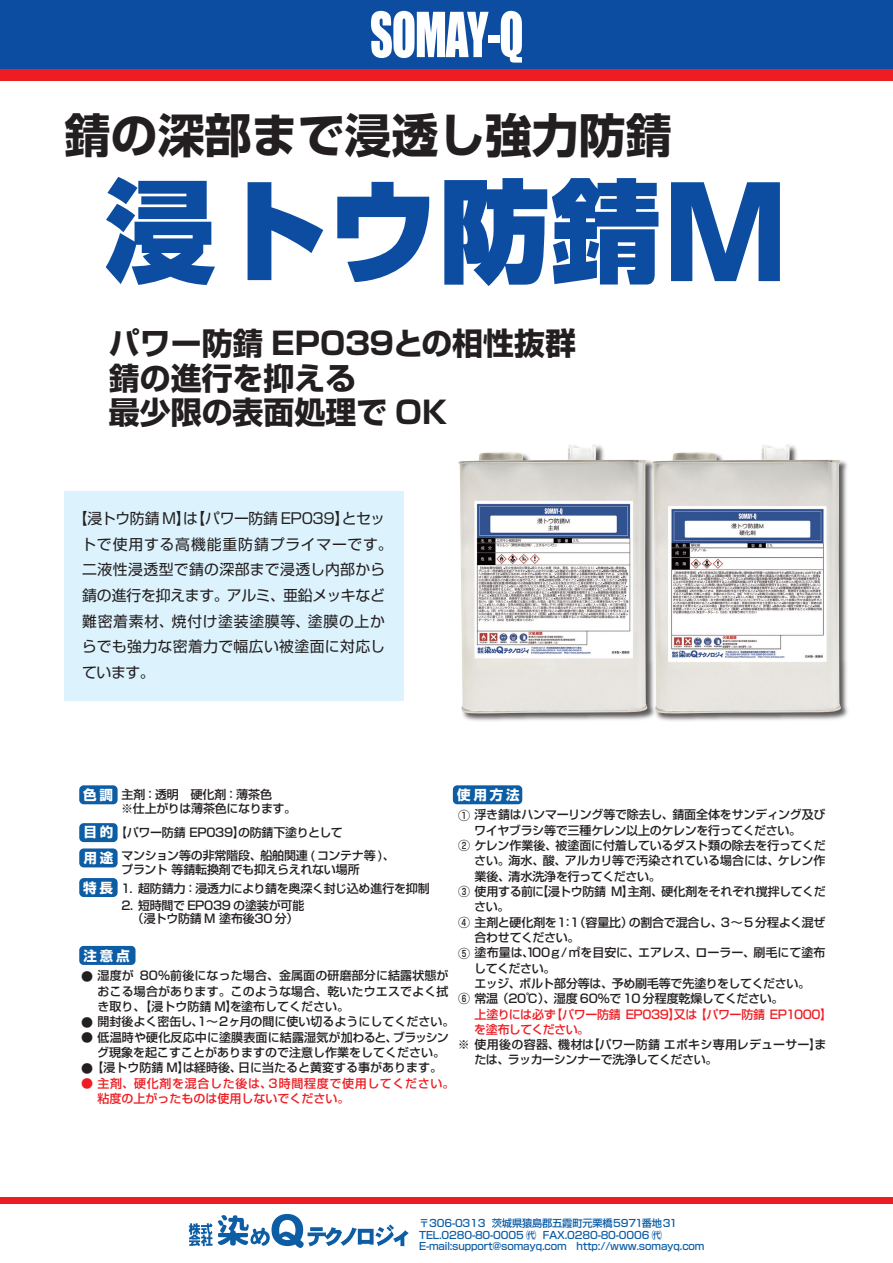
<style>
.page{position:relative;width:893px;height:1263px;background:#fff}
.page>*{position:absolute;margin:0;border:0;box-sizing:border-box;transform-origin:0 0}
.t1{font:900 111.3px "Shin Go Pro";color:#0d4da1}
.t2{font:700 46.8px "Shin Go Pro";color:#231f20}
.t3{font:700 30.9px/34.5px "Shin Go Pro";color:#231f20}
.t4{font:14.85px/25.5px "Shin Go Pro";letter-spacing:.02em;color:#231f20}
.t5{font:700 13.5px "Shin Go Pro";letter-spacing:.2em;color:#fff}
.t6{font:500 12px/15.3px "Shin Go Pro";letter-spacing:-.015em;color:#231f20}
.t7{font:500 12px/15.3px "Shin Go Pro";letter-spacing:.055em;color:#ee1d23}
.t8{font:500 12px/15.3px "Shin Go Pro";letter-spacing:-.03em;color:#ee1d23}
.t9{font:500 10.2px/11.9px "Shin Go Pro";letter-spacing:-.015em;color:#0d5da5}
.s1{font-weight:800;font-size:125.4px}
.s2{font-weight:700;font-size:13.5px;color:#fff}
</style>
<div class="page">
<div style="left:79px;top:848px;width:39px;height:19px;background:#0d5da5;border-radius:4px"></div>
<div style="left:79px;top:823px;width:39px;height:19px;background:#0d5da5;border-radius:4px"></div>
<div style="left:79px;top:785px;width:39px;height:19px;background:#0d5da5;border-radius:4px"></div>
<div style="left:79px;top:878px;width:39px;height:19px;background:#0d5da5;border-radius:4px"></div>
<div style="left:453px;top:785px;width:69px;height:19px;background:#0d5da5;border-radius:4px"></div>
<div style="left:79px;top:946px;width:57px;height:19px;background:#0d5da5;border-radius:4px"></div>
<div style="left:0;top:0;width:893px;height:81px;background:#ee1d23"></div>
<div style="left:0;top:0;width:893px;height:68px;background:#0d4da1"></div>
<svg style="left:371px;top:11px;width:118px;height:47px"></svg>
<div style="left:488px;top:35px;width:12px;height:7px;background:#fff"></div>
<svg style="left:501px;top:11px;width:21px;height:52px"></svg>
<div style="left:0;top:1197px;width:893px;height:6px;background:#ee1d23"></div>
<svg style="left:189px;top:1214px;width:220px;height:34px"></svg>
<div style="left:64px;top:491px;width:339px;height:209px;background:#dcf2fc"></div>
<img style="left:463px;top:460px;width:185px;height:261px">
<img style="left:458px;top:444px;width:189px;height:270px">
<img style="left:648px;top:460px;width:200px;height:261px">
<img style="left:652px;top:444px;width:189px;height:270px">
<h2 class="t2" style="left:64px;top:98px;width:610px">錆の深部まで浸透し強力防錆</h2>
<h1 class="t1" style="left:105px;top:143px;width:685px">浸トウ防錆<span class="s1">M</span></h1>
<h3 class="t3" style="left:109px;top:323px;width:469px">パワー防錆 EP039との相性抜群錆の進行を抑える<br>最少限の表面処理で OK</h3>
<p class="t4" style="left:81px;top:504px;width:313px;text-indent:-9px">【浸トウ防錆 M】は【パワー防錆 EP039】とセットで使用する高機能重防錆プライマーです。二液性浸透型で錆の深部まで浸透し内部から錆の進行を抑えます。アルミ、亜鉛メッキなど難密着素材、焼付け塗装塗膜等、塗膜の上からでも強力な密着力で幅広い被塗面に対応しています。</p>
<p class="t6" style="left:121px;top:786px;width:177px;line-height:13.6px;text-indent:-38px"><span class="s2">色調</span> 主剤：透明　硬化剤：薄茶色<br>※仕上がりは薄茶色になります。</p>
<p class="t6" style="left:83px;top:824px;width:261px"><span class="s2">目的</span>【パワー防錆 EP039】の防錆下塗りとして</p>
<p class="t6" style="left:83px;top:847px;width:313px;line-height:13.6px;text-align:center"><span class="s2">用途</span> マンション等の非常階段、船舶関連 ( コンテナ等 )、プラント 等錆転換剤でも抑えらえれない場所</p>
<p class="t5" style="left:83px;top:877px;width:31px">特長</p>
<p class="t6" style="left:138px;top:880px;width:293px">超防錆力：浸透力により錆を奥深く封じ込め進行を抑制</p>
<p class="t6" style="left:121px;top:897px;width:185px;line-height:13.5px;text-align:center">2. 短時間で EP039 の塗装が可能（浸トウ防錆 M 塗布後30 分）</p>
<p class="t6" style="left:121px;top:880px;width:13px">1.</p>
<p class="t5" style="left:84px;top:945px;width:48px">注意点</p>
<p class="t6" style="left:98px;top:967px;width:353px;text-align:justify;text-indent:-16px">● 湿度が 80％前後になった場合、金属面の研磨部分に結露状態がおこる場合があります。このような場合、乾いたウエスでよく拭き取り、【浸トウ防錆 M】を塗布してください。</p>
<p class="t6" style="left:81px;top:1012px;width:375px">● 開封後よく密缶し、1～2ヶ月の間に使い切るようにしてください。</p>
<p class="t6" style="left:97px;top:1028px;width:353px;text-indent:-16px">● 低温時や硬化反応中に塗膜表面に結露湿気が加わると、ブラッシング現象を起こすことがありますので注意し作業をしてください。</p>
<p class="t6" style="left:81px;top:1058px;width:362px">●【浸トウ防錆 M】は経時後、日に当たると黄変する事があります。</p>
<p class="t7" style="left:98px;top:1074px;width:358px;text-indent:-16px">● 主剤、硬化剤を混合した後は、3時間程度で使用してください。粘度の上がったものは使用しないでください。</p>
<p class="t5" style="left:457px;top:784px;width:64px">使用方法</p>
<p class="t6" style="left:458px;top:806px;width:369px">① 浮き錆はハンマーリング等で除去し、錆面全体をサンディング及び</p>
<p class="t6" style="left:474px;top:821px;width:328px">ワイヤブラシ等で三種ケレン以上のケレンを行ってください。</p>
<p class="t6" style="left:458px;top:836px;width:369px">② ケレン作業後、被塗面に付着しているダスト類の除去を行ってくだ</p>
<p class="t6" style="left:474px;top:852px;width:353px">さい。海水、酸、アルカリ等で汚染されている場合には、ケレン作</p>
<p class="t6" style="left:474px;top:867px;width:188px">業後、清水洗浄を行ってください。</p>
<p class="t6" style="left:458px;top:882px;width:369px">③ 使用する前に【浸トウ防錆 M】主剤、硬化剤をそれぞれ撹拌してくだ</p>
<p class="t6" style="left:474px;top:898px;width:37px">さい。</p>
<p class="t6" style="left:458px;top:913px;width:369px">④ 主剤と硬化剤を1：1（容量比）の割合で混合し、3～5 分程よく混ぜ</p>
<p class="t6" style="left:474px;top:928px;width:107px">合わせてください。</p>
<p class="t6" style="left:458px;top:943px;width:369px">⑤ 塗布量は、100ｇ/㎡を目安に、エアレス、ローラー、刷毛にて塗布</p>
<p class="t6" style="left:474px;top:959px;width:83px">してください。</p>
<p class="t6" style="left:474px;top:974px;width:337px">エッジ、ボルト部分等は、予め刷毛等で先塗りをしてください。</p>
<p class="t6" style="left:458px;top:989px;width:327px">⑥ 常温（20℃）、湿度 60％で 10 分程度乾燥してください。</p>
<p class="t8" style="left:474px;top:1005px;width:359px">上塗りには必ず【パワー防錆 EP039】又は【パワー防錆 EP1000】を塗布してください。</p>
<p class="t6" style="left:474px;top:1035px;width:354px;text-indent:-16px">※ 使用後の容器、機材は【パワー防錆 エポキシ専用レデューサー】または、ラッカーシンナーで洗浄してください。</p>
<p class="t9" style="left:419px;top:1215px;width:287px">〒306-0313 茨城県猿島郡五霞町元栗橋5971番地31<br>TEL.0280-80-0005 ㈹ FAX.0280-80-0006 ㈹<br>E-mail:support@somayq.com　http://www.somayq.com</p>
</div>
